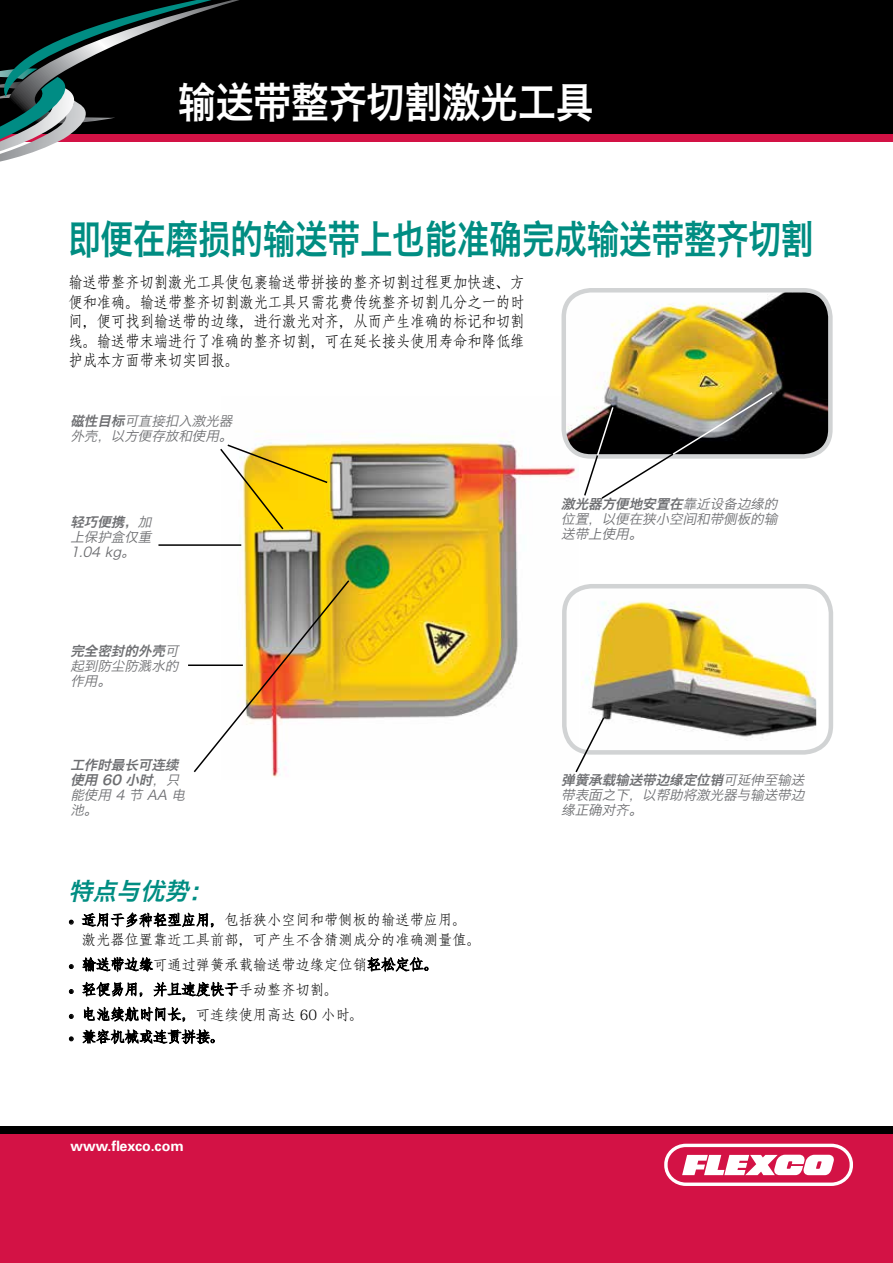
<style>
.page{position:relative;width:893px;height:1263px;background:#fff}
.page>*{position:absolute;margin:0;border:0;box-sizing:border-box;transform-origin:0 0}
.t1{font:42px "Hiragino Sans GB W6";color:#fff;scale:.9 1}
.t2{font:39.6px "Hiragino Sans GB W6";color:#008d82;scale:.82 1}
.t3{font:italic 24px "Hiragino Sans GB W6";color:#008d82}
.t4{font:15.6px/19.5px "Adobe Fangsong Std";color:#000;text-align:justify;scale:.91 1}
.t5{font:14.25px/19.5px "Adobe Fangsong Std";color:#000}
.t6{font:700 14.25px "Univers LT Std";color:#fff}
.t7{font:italic 13.5px/15px "Hiragino Sans GB W3";color:#6d6e71}
.t8{font:italic 13.5px/15px "Hiragino Sans GB W6";color:#6d6e71}
.s1{font-family:"Hiragino Sans GB W6"}
.s2{font-family:"Hiragino Sans GB W3"}
.s3{font-family:"Minion Pro";font-weight:700}
</style>
<div class="page">
<div style="left:0;top:1134px;width:893px;height:129px;background:#d31245"></div>
<div style="left:0;top:1127px;width:893px;height:7px;background:#000"></div>
<svg style="left:664px;top:1144px;width:189px;height:42px"></svg>
<div style="left:0;top:0;width:893px;height:136px;background:#000"></div>
<div style="left:0;top:135px;width:893px;height:7px;background:#d31245"></div>
<svg style="left:0;top:0;width:280px;height:162px"></svg>
<img style="left:241px;top:431px;width:337px;height:346px">
<img style="left:564px;top:293px;width:264px;height:163px">
<div style="left:561px;top:288px;width:272px;height:171px;border:4px solid #d1d3d4;border-radius:27px"></div>
<img style="left:581px;top:589px;width:235px;height:161px">
<div style="left:562px;top:584px;width:271px;height:171px;border:4px solid #d1d3d4;border-radius:27px"></div>
<svg style="left:69px;top:920px;width:4px;height:4px"></svg>
<svg style="left:82px;top:913px;width:132px;height:15px"></svg>
<svg style="left:69px;top:964px;width:4px;height:5px"></svg>
<svg style="left:367px;top:957px;width:61px;height:15px"></svg>
<svg style="left:69px;top:989px;width:4px;height:4px"></svg>
<svg style="left:69px;top:1014px;width:4px;height:4px"></svg>
<svg style="left:69px;top:1037px;width:4px;height:4px"></svg>
<svg style="left:82px;top:956px;width:156px;height:89px"></svg>
<svg style="left:574px;top:716px;width:32px;height:58px"></svg>
<svg style="left:220px;top:443px;width:109px;height:88px"></svg>
<hr style="left:158px;top:544px;width:83px;height:2px;background:#000">
<hr style="left:188px;top:664px;width:55px;height:2px;background:#000">
<img style="left:192px;top:579px;width:159px;height:195px">
<svg style="left:583px;top:391px;width:191px;height:108px"></svg>
<h1 class="t1" style="left:178px;top:75px;width:464px">输送带整齐切割激光工具</h1>
<h2 class="t2" style="left:68px;top:213px;width:910px">即便在磨损的输送带上也能准确完成输送带整齐切割</h2>
<p class="t4" style="left:68px;top:273px;width:503px">输送带整齐切割激光工具使包裹输送带拼接的整齐切割过程更加快速、方便和准确。输送带整齐切割激光工具只需花费传统整齐切割几分之一的时间，便可找到输送带的边缘，进行激光对齐，从而产生准确的标记和切割线。输送带末端进行了准确的整齐切割，可在延长接头使用寿命和降低维护成本方面带来切实回报。</p>
<p class="t7" style="left:70px;top:413px;width:167px"><span class="s1">磁性目标</span>可直接扣入激光器外壳，以方便存放和使用。</p>
<p class="t8" style="left:70px;top:514px;width:86px">轻巧便携，<span class="s2">加</span></p>
<p class="t7" style="left:70px;top:529px;width:86px">上保护盒仅重<br>1.04 kg。</p>
<p class="t8" style="left:70px;top:643px;width:113px">完全密封的外壳<span class="s2">可</span></p>
<p class="t7" style="left:70px;top:658px;width:113px">起到防尘防溅水的作用。</p>
<p class="t8" style="left:70px;top:756px;width:114px">工作时最长可连续使用 60 小时<span class="s2">，只</span></p>
<p class="t7" style="left:70px;top:787px;width:120px">能使用 4 节 AA 电池。</p>
<h3 class="t3" style="left:68px;top:876px;width:152px">特点与优势：</h3>
<p class="t5" style="left:82px;top:910px;width:400px;text-indent:-14px"><span class="s3">•</span> 适用于多种轻型应用，包括狭小空间和带侧板的输送带应用。激光器位置靠近工具前部，可产生不含猜测成分的准确测量值。</p>
<p class="t5" style="left:68px;top:955px;width:371px"><span class="s3">•</span> 输送带边缘可通过弹簧承载输送带边缘定位销轻松定位。</p>
<p class="t5" style="left:68px;top:980px;width:272px"><span class="s3">•</span> 轻便易用，并且速度快于手动整齐切割。</p>
<p class="t5" style="left:68px;top:1005px;width:297px"><span class="s3">•</span> 电池续航时间长，可连续使用高达 60 小时。</p>
<p class="t6" style="left:71px;top:1137px;width:115px">www.flexco.com</p>
<p class="t8" style="left:561px;top:496px;width:221px">激光器方便地安置在<span class="s2">靠近设备边缘的</span></p>
<p class="t7" style="left:561px;top:511px;width:221px">位置，以便在狭小空间和带侧板的输送带上使用。</p>
<p class="t8" style="left:561px;top:772px;width:248px">弹簧承载输送带边缘定位销<span class="s2">可延伸至输送</span></p>
<p class="t7" style="left:561px;top:787px;width:248px">带表面之下，以帮助将激光器与输送带边缘正确对齐。</p>
</div>
